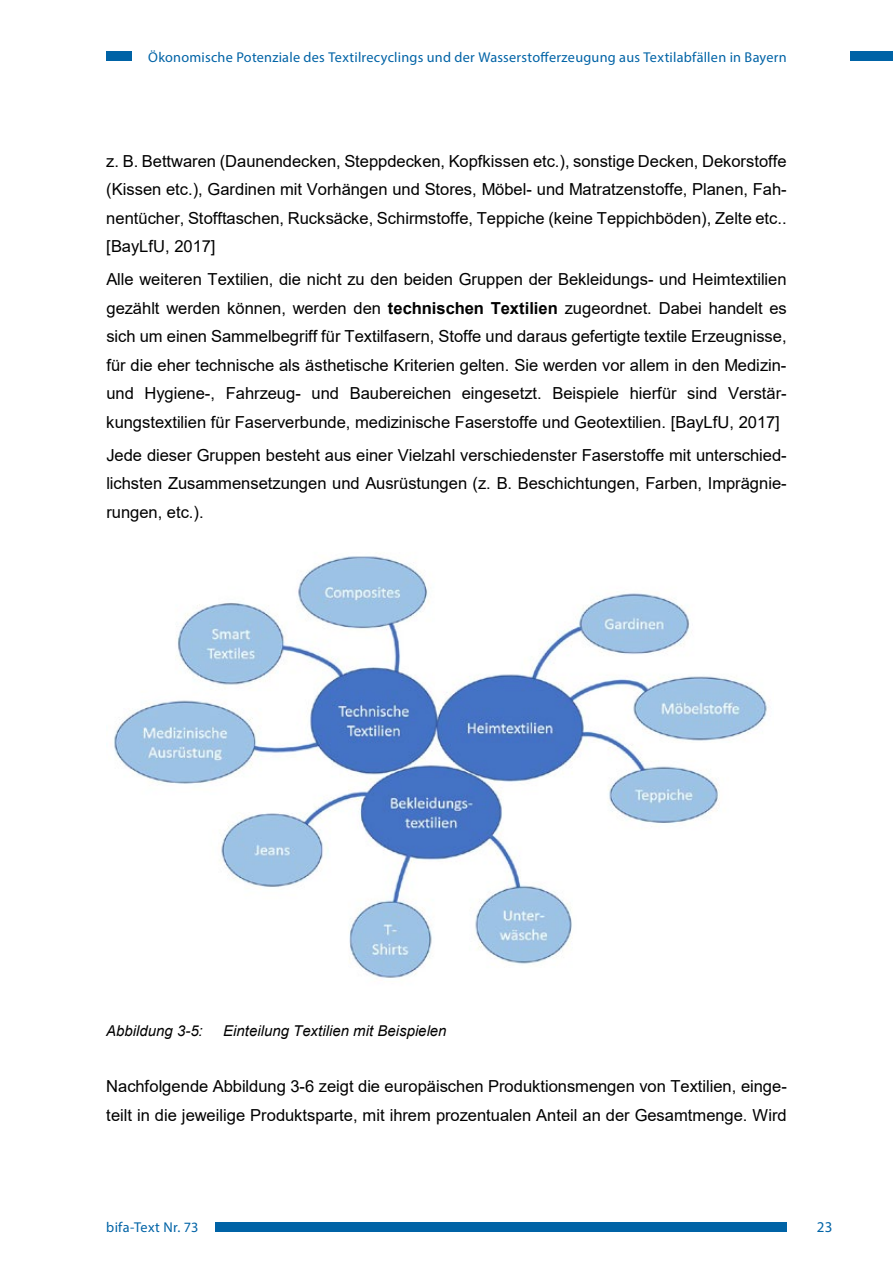
<style>
.page{position:relative;width:893px;height:1263px;background:#fff}
.page>*{position:absolute;margin:0;border:0;box-sizing:border-box;transform-origin:0 0}
.t1{font:16.5px/28.5px "Arial";color:#000;text-align:justify}
.t2{font:italic 15px "Arial";color:#000}
.t3{font:15px "Myriad Pro";color:#0063a6}
.t4{font:14.25px "Myriad Pro";letter-spacing:.02em;color:#0063a6}
.s1{font-weight:700}
</style>
<div class="page">
<div style="left:850px;top:51px;width:43px;height:10px;background:#0063a6"></div>
<div style="left:106px;top:51px;width:25px;height:10px;background:#0063a6"></div>
<div style="left:215px;top:1222px;width:572px;height:10px;background:#0063a6"></div>
<img style="left:114px;top:556px;width:654px;height:422px">
<p class="t4" style="left:148px;top:48px;width:640px">Ökonomische Potenziale des Textilrecyclings und der Wasserstofferzeugung aus Textilabfällen in Bayern</p>
<p class="t1" style="left:106px;top:147px;width:682px">z. B. Bettwaren (Daunendecken, Steppdecken, Kopfkissen etc.), sonstige Decken, Dekorstoffe (Kissen etc.), Gardinen mit Vorhängen und Stores, Möbel- und Matratzenstoffe, Planen, Fah&shy;nentücher, Stofftaschen, Rucksäcke, Schirmstoffe, Teppiche (keine Teppichböden), Zelte etc.. [BayLfU, 2017]</p>
<p class="t1" style="left:106px;top:265px;width:682px">Alle weiteren Textilien, die nicht zu den beiden Gruppen der Bekleidungs- und Heimtextilien gezählt werden können, werden den <span class="s1">technischen Textilien</span> zugeordnet. Dabei handelt es sich um einen Sammelbegriff für Textilfasern, Stoffe und daraus gefertigte textile Erzeugnisse, für die eher technische als ästhetische Kriterien gelten. Sie werden vor allem in den Medizin&shy;und Hygiene-, Fahrzeug- und Baubereichen eingesetzt. Beispiele hierfür sind Verstär&shy;kungstextilien für Faserverbunde, medizinische Faserstoffe und Geotextilien. [BayLfU, 2017]</p>
<p class="t1" style="left:106px;top:440px;width:682px">Jede dieser Gruppen besteht aus einer Vielzahl verschiedenster Faserstoffe mit unterschied&shy;lichsten Zusammensetzungen und Ausrüstungen (z. B. Beschichtungen, Farben, Imprägnie&shy;rungen, etc.).</p>
<p class="t2" style="left:106px;top:1021px;width:98px">Abbildung 3-5:</p>
<p class="t2" style="left:223px;top:1021px;width:225px">Einteilung Textilien mit Beispielen</p>
<p class="t1" style="left:106px;top:1072px;width:682px">Nachfolgende Abbildung 3-6 zeigt die europäischen Produktionsmengen von Textilien, einge&shy;teilt in die jeweilige Produktsparte, mit ihrem prozentualen Anteil an der Gesamtmenge. Wird</p>
<p class="t4" style="left:106px;top:1219px;width:94px">bifa-Text Nr. 73</p>
<p class="t3" style="left:817px;top:1218px;width:17px">23</p>
</div>
